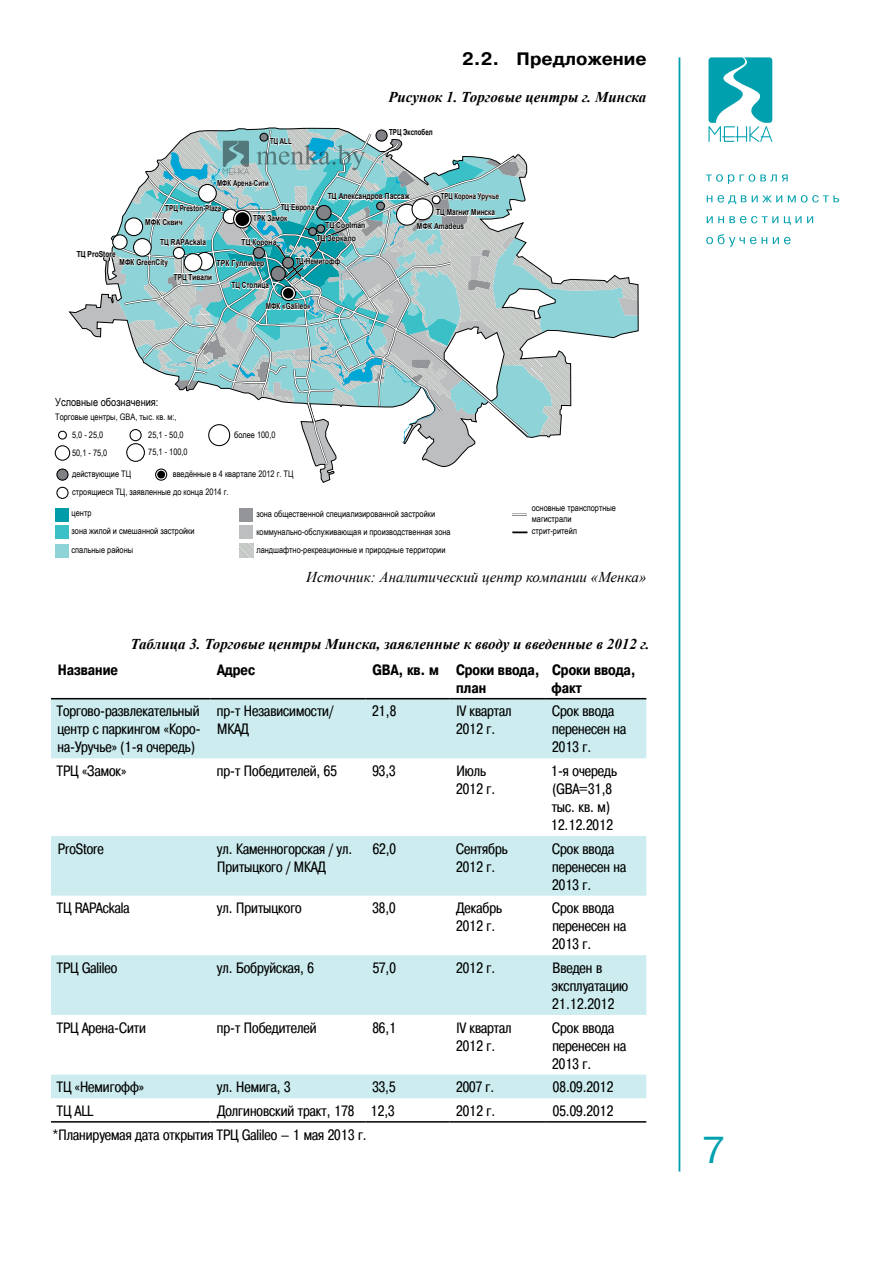
<style>
.page{position:relative;width:893px;height:1263px;background:#fff}
.page>*{position:absolute;margin:0;border:0;box-sizing:border-box;transform-origin:0 0}
.t1{font:37.5px "Pragmatica C";color:#00a0af}
.t2{font:700 18px "Pragmatica C";color:#000}
.t3{font:15px/18px "Pragmatica Cond C";color:#000}
.t4{font:italic 700 15px "Times New Roman";color:#000}
.t5{font:700 15px/18px "Pragmatica Cond C";color:#000}
.t6{font:italic 15px "Times New Roman";color:#000}
.t7{font:11.25px "Arial Narrow";color:#000}
.t8{font:9px/18.3px "Arial Narrow";color:#000}
.t9{font:700 8.25px "Arial";color:#000;scale:.8 1}
.t10{font:700 8.25px "Arial";color:#000;scale:.77 1}
.t11{font:700 8.25px/13.8px "Arial";color:#000;scale:.78 1}
.t12{font:700 8.25px "Arial";color:#000;scale:.74 1}
.t13{font:700 8.25px "Arial";color:#000;scale:.81 1}
.t14{font:700 8.25px "Arial";color:#000;scale:.72 1}
.t15{font:700 8.25px "Arial";color:#000;scale:.76 1}
.t16{font:700 8.25px "Arial";color:#000;scale:.83 1}
.t17{font:700 8.25px "Arial";color:#000;scale:.84 1}
.t18{font:700 8.25px "Arial";color:#000;scale:.82 1}
.t19{font:700 8.25px "Arial";color:#000;scale:.79 1}
.t20{font:700 8.25px "Arial";color:#000;scale:.73 1}
</style>
<div class="page">
<hr style="left:679px;top:57px;width:1px;height:1114px;background:#00a0af">
<svg style="left:706px;top:174px;width:28px;height:10px"></svg>
<svg style="left:740px;top:174px;width:48px;height:8px"></svg>
<svg style="left:707px;top:195px;width:39px;height:9px"></svg>
<svg style="left:752px;top:195px;width:30px;height:7px"></svg>
<svg style="left:788px;top:195px;width:51px;height:8px"></svg>
<svg style="left:707px;top:216px;width:71px;height:7px"></svg>
<svg style="left:784px;top:216px;width:29px;height:9px"></svg>
<svg style="left:706px;top:234px;width:61px;height:13px"></svg>
<svg style="left:773px;top:237px;width:17px;height:7px"></svg>
<svg style="left:708px;top:57px;width:64px;height:85px"></svg>
<svg style="left:51px;top:699px;width:595px;height:399px;fill:#ceedef"></svg>
<hr style="left:51px;top:698px;width:159px;height:1px;background:#000">
<hr style="left:210px;top:698px;width:156px;height:1px;background:#000">
<hr style="left:366px;top:698px;width:84px;height:1px;background:#000">
<hr style="left:450px;top:698px;width:96px;height:1px;background:#000">
<hr style="left:546px;top:698px;width:100px;height:1px;background:#000">
<hr style="left:51px;top:1121px;width:159px;height:1px;background:#000">
<hr style="left:210px;top:1121px;width:156px;height:1px;background:#000">
<hr style="left:366px;top:1121px;width:84px;height:1px;background:#000">
<hr style="left:450px;top:1121px;width:96px;height:1px;background:#000">
<hr style="left:546px;top:1121px;width:100px;height:1px;background:#000">
<div style="left:55px;top:508px;width:13px;height:13px;background:#009ca7"></div>
<div style="left:55px;top:526px;width:13px;height:13px;background:#3ac0c7"></div>
<div style="left:55px;top:544px;width:14px;height:13px;background:#8dd3d7"></div>
<div style="left:240px;top:508px;width:13px;height:13px;background:#939598"></div>
<div style="left:240px;top:526px;width:13px;height:13px;background:#bcbec0"></div>
<svg style="left:240px;top:544px;width:13px;height:13px"></svg>
<svg style="left:512px;top:514px;width:15px;height:2px"></svg>
<svg style="left:512px;top:531px;width:15px;height:2px"></svg>
<div style="left:58px;top:431px;width:9px;height:9px;border:1px solid #000;border-radius:50%"></div>
<div style="left:55px;top:445px;width:15px;height:16px;border:1px solid #000;border-radius:50%"></div>
<div style="left:57px;top:469px;width:11px;height:11px;background:#808285;border-radius:50%"></div>
<div style="left:56px;top:468px;width:13px;height:13px;border:1px solid #000;border-radius:50%"></div>
<div style="left:56px;top:487px;width:13px;height:12px;border:1px solid #000;border-radius:50%"></div>
<svg style="left:70px;top:128px;width:568px;height:354px"></svg>
<p class="t2" style="left:462px;top:49px;width:186px">2.2. Предложение</p>
<p class="t20" style="left:270px;top:136px;width:31px">ТЦ АLL</p>
<p class="t12" style="left:217px;top:178px;width:72px">МФК Арена-Сити</p>
<p class="t4" style="left:388px;top:86px;width:259px">Рисунок 1. Торговые центры г. Минска</p>
<p class="t12" style="left:389px;top:127px;width:60px">ТРЦ Экспобел</p>
<p class="t13" style="left:328px;top:191px;width:102px">ТЦ Александров Пассаж</p>
<p class="t14" style="left:441px;top:190px;width:82px">ТРЦ Корона Уручье</p>
<p class="t15" style="left:165px;top:202px;width:75px">ТРЦ Preston Plaza</p>
<p class="t9" style="left:145px;top:216px;width:48px">МФК Сквич</p>
<p class="t10" style="left:281px;top:201px;width:46px">ТЦ Европа</p>
<p class="t19" style="left:253px;top:212px;width:45px">ТРК Замок</p>
<p class="t11" style="left:417px;top:206px;width:102px;text-indent:19px">ТЦ Магнит Минска<br>МФК Amadeus</p>
<p class="t18" style="left:325px;top:219px;width:51px">ТЦ Coolman</p>
<p class="t9" style="left:242px;top:236px;width:45px">ТЦ Корона</p>
<p class="t10" style="left:231px;top:280px;width:50px">ТЦ Столица</p>
<p class="t9" style="left:160px;top:237px;width:59px">ТЦ RAPAckala</p>
<p class="t9" style="left:77px;top:249px;width:50px">ТЦ ProStore</p>
<p class="t9" style="left:120px;top:256px;width:62px">МФК GreenCity</p>
<p class="t16" style="left:217px;top:258px;width:59px">ТРК Гулливер</p>
<p class="t11" style="left:174px;top:270px;width:51px">ТРЦ Тивали</p>
<p class="t17" style="left:316px;top:232px;width:49px">ТЦ Зеркало</p>
<p class="t10" style="left:295px;top:255px;width:60px">ТЦ Немигофф</p>
<p class="t7" style="left:55px;top:394px;width:105px">Условные обозначения:</p>
<p class="t8" style="left:72px;top:408px;width:106px;line-height:17.5px;text-indent:-17px">Торговые центры, GBA, тыс. кв. м:,<br>5,0 - 25,0</p>
<p class="t8" style="left:148px;top:425px;width:37px">25,1 - 50,0</p>
<p class="t8" style="left:72px;top:443px;width:37px">50,1 - 75,0</p>
<p class="t8" style="left:148px;top:442px;width:41px">75,1 - 100,0</p>
<p class="t10" style="left:266px;top:301px;width:60px">МФК «Galileo»</p>
<p class="t8" style="left:234px;top:425px;width:43px">более 100,0</p>
<p class="t8" style="left:72px;top:464px;width:61px">действующие ТЦ</p>
<p class="t8" style="left:72px;top:464px;width:223px;text-indent:101px">введённые в 4 квартале 2012 г. ТЦ строящиеся ТЦ, заявленные до конца 2014 г.</p>
<p class="t8" style="left:72px;top:503px;width:125px">центр<br>зона жилой и смешанной застройки спальные районы</p>
<p class="t8" style="left:256px;top:504px;width:196px;line-height:17.9px">зона общественной специализированной застройки коммунально-обслуживающая и производственная зона ландшафтно-рекреационные и природные территории</p>
<p class="t8" style="left:532px;top:502px;width:86px;line-height:10.8px">основные транспортные магистрали</p>
<p class="t8" style="left:532px;top:522px;width:47px">стрит-ритейл</p>
<p class="t6" style="left:306px;top:567px;width:342px">Источник: Аналитический центр компании «Менка»</p>
<p class="t4" style="left:130px;top:633px;width:521px">Таблица 3. Торговые центры Минска, заявленные к вводу и введенные в 2012 г.</p>
<p class="t5" style="left:58px;top:661px;width:62px">Название</p>
<p class="t5" style="left:217px;top:661px;width:40px">Адрес</p>
<p class="t5" style="left:456px;top:661px;width:85px;text-indent:-84px">GBA, кв. м Сроки ввода, план</p>
<p class="t5" style="left:552px;top:661px;width:86px">Сроки ввода, факт</p>
<p class="t3" style="left:57px;top:702px;width:145px;text-align:justify">Торгово-развлекательный центр с паркингом «Коро&shy;на-Уручье» (1-я очередь)</p>
<p class="t3" style="left:217px;top:702px;width:118px">пр-т Независимости/<br>МКАД</p>
<p class="t3" style="left:372px;top:702px;width:26px">21,8</p>
<p class="t3" style="left:456px;top:702px;width:57px">IV квартал<br>2012 г.</p>
<p class="t3" style="left:552px;top:702px;width:75px">Срок ввода перенесен на<br>2013 г.</p>
<p class="t3" style="left:57px;top:762px;width:71px">ТРЦ «Замок»</p>
<p class="t3" style="left:217px;top:762px;width:121px">пр-т Победителей, 65</p>
<p class="t3" style="left:372px;top:762px;width:25px">93,3</p>
<p class="t3" style="left:456px;top:762px;width:41px">Июль<br>2012 г.</p>
<p class="t3" style="left:551px;top:762px;width:68px">1-я очередь (GBA=31,8 тыс. кв. м)<br>12.12.2012</p>
<p class="t3" style="left:58px;top:839px;width:47px">ProStore</p>
<p class="t3" style="left:217px;top:839px;width:137px">ул. Каменногорская / ул.<br>Притыцкого / МКАД</p>
<p class="t3" style="left:373px;top:839px;width:25px">62,0</p>
<p class="t3" style="left:456px;top:839px;width:53px">Сентябрь<br>2012 г.</p>
<p class="t3" style="left:552px;top:839px;width:75px">Срок ввода перенесен на<br>2013 г.</p>
<p class="t3" style="left:57px;top:899px;width:74px">ТЦ RAPAckala</p>
<p class="t3" style="left:217px;top:899px;width:86px">ул. Притыцкого</p>
<p class="t3" style="left:372px;top:899px;width:25px">38,0</p>
<p class="t3" style="left:456px;top:899px;width:47px">Декабрь<br>2012 г.</p>
<p class="t3" style="left:552px;top:899px;width:75px">Срок ввода перенесен на<br>2013 г.</p>
<p class="t3" style="left:57px;top:959px;width:62px">ТРЦ Galileo</p>
<p class="t3" style="left:217px;top:959px;width:98px">ул. Бобруйская, 6</p>
<p class="t3" style="left:373px;top:959px;width:25px">57,0</p>
<p class="t3" style="left:456px;top:959px;width:41px">2012 г.</p>
<p class="t3" style="left:552px;top:959px;width:78px">Введен в эксплуатацию<br>21.12.2012</p>
<p class="t3" style="left:57px;top:1018px;width:91px">ТРЦ Арена-Сити</p>
<p class="t3" style="left:217px;top:1018px;width:101px">пр-т Победителей</p>
<p class="t3" style="left:372px;top:1018px;width:26px">86,1</p>
<p class="t3" style="left:456px;top:1018px;width:57px">IV квартал<br>2012 г.</p>
<p class="t3" style="left:552px;top:1018px;width:75px">Срок ввода перенесен на<br>2013 г.</p>
<p class="t3" style="left:57px;top:1078px;width:89px">ТЦ «Немигофф»</p>
<p class="t3" style="left:217px;top:1078px;width:75px">ул. Немига, 3</p>
<p class="t3" style="left:372px;top:1078px;width:25px">33,5</p>
<p class="t3" style="left:456px;top:1078px;width:40px">2007 г.</p>
<p class="t3" style="left:553px;top:1078px;width:62px">08.09.2012</p>
<p class="t3" style="left:57px;top:1102px;width:38px">ТЦ ALL</p>
<p class="t3" style="left:217px;top:1102px;width:179px">Долгиновский тракт, 178 12,3</p>
<p class="t3" style="left:456px;top:1102px;width:41px">2012 г.</p>
<p class="t3" style="left:553px;top:1102px;width:62px">05.09.2012</p>
<p class="t3" style="left:53px;top:1125px;width:316px">*Планируемая дата открытия ТРЦ Galileo – 1 мая 2013 г.</p>
<h1 class="t1" style="left:703px;top:1129px;width:23px">7</h1>
</div>
